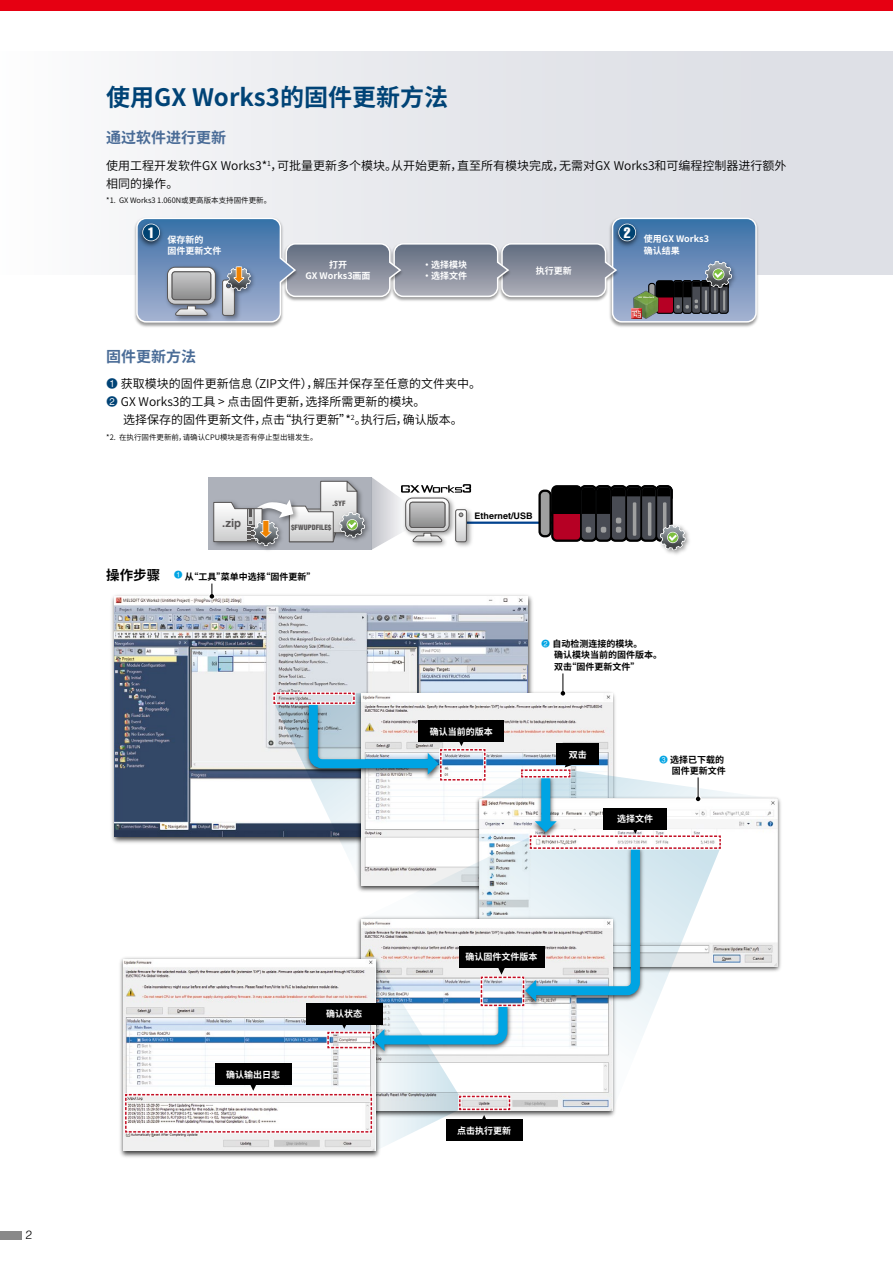
<style>
.page{position:relative;width:893px;height:1263px;background:#fff}
.page>*{position:absolute;margin:0;border:0;box-sizing:border-box;transform-origin:0 0}
.t1{font:700 24px "Source Han Sans CN";color:#004376}
.t2{font:700 15px "Source Han Sans CN";color:#4a6c97}
.t3{font:14.85px "Helvetica LT Std Comp";color:#fff}
.t4{font:12px/18px "Source Han Sans CN";color:#000}
.t5{font:300 12px "Helvetica LT Std";color:#000}
.t6{font:700 11.4px "Helvetica LT Std";color:#595757}
.t7{font:700 9px/11.2px "Source Han Sans CN";color:#fff}
.t8{font:700 9px/11.2px "Source Han Sans CN";color:#000}
.t9{font:700 9px "Helvetica LT Std";color:#000}
.t10{font:7.5px "Source Han Sans CN";color:#000}
.t11{font:900 condensed 7.2px "Helvetica LT Std";color:#595757}
.t12{font:700 2.1px "Frutiger LT Std";color:#fff;scale:1.5 1}
.s1{font-family:"IP Number";color:#004376}
.s2{font-size:13.5px}
.s3{font-family:"IP Number";font-weight:400;color:#00a4e3}
</style>
<div class="page">
<div style="left:0;top:51px;width:893px;height:223px;background:linear-gradient(to right,#f9f9fa,#d8dbe2)"></div>
<hr style="left:462px;top:522px;width:91px;height:2px;background:#00428e">
<div style="left:208px;top:477px;width:164px;height:73px;background:#adb1ba"></div>
<img style="left:471px;top:513px;width:4px;height:30px">
<img style="left:366px;top:518px;width:3px;height:16px">
<svg style="left:213px;top:480px;width:153px;height:66px"></svg>
<div style="left:538px;top:490px;width:14px;height:47px;border:5px solid #000;border-radius:4px"></div>
<div style="left:541px;top:492px;width:8px;height:43px;background:#9fa0a0;border-radius:4px"></div>
<img style="left:666px;top:531px;width:24px;height:24px">
<svg style="left:549px;top:485px;width:137px;height:66px"></svg>
<svg style="left:372px;top:477px;width:99px;height:73px"></svg>
<img style="left:115px;top:596px;width:412px;height:241px">
<img style="left:120px;top:958px;width:260px;height:200px">
<svg style="left:210px;top:583px;width:4px;height:16px"></svg>
<img style="left:614px;top:216px;width:147px;height:111px">
<img style="left:132px;top:216px;width:147px;height:111px">
<svg style="left:135px;top:216px;width:620px;height:108px;background:#9daabc"></svg>
<svg style="left:124px;top:673px;width:653px;height:478px"></svg>
<div style="left:419px;top:721px;width:85px;height:21px;background:#000"></div>
<div style="left:603px;top:808px;width:64px;height:21px;background:#000"></div>
<div style="left:459px;top:946px;width:85px;height:21px;background:#000"></div>
<div style="left:215px;top:1063px;width:77px;height:22px;background:#000"></div>
<div style="left:557px;top:743px;width:42px;height:22px;background:#000"></div>
<div style="left:446px;top:1119px;width:76px;height:22px;background:#000"></div>
<div style="left:306px;top:1003px;width:77px;height:22px;background:#000"></div>
<div style="left:0;top:1231px;width:21px;height:8px;background:#898989"></div>
<div style="left:0;top:0;width:893px;height:10px;background:#e60012"></div>
<p class="t5" style="left:26px;top:1227px;width:8px">2</p>
<h1 class="t1" style="left:106px;top:84px;width:343px">使用GX Works3的固件更新方法</h1>
<p class="t2" style="left:106px;top:129px;width:121px">通过软件进行更新</p>
<p class="t4" style="left:106px;top:157px;width:682px">使用工程开发软件GX Works3*<sup>1</sup>，可批量更新多个模块。从开始更新，直至所有模块完成，无需对GX Works3和可编程控制器进行额外相同的操作。</p>
<p class="t10" style="left:106px;top:196px;width:166px">*1. GX Works3 1.060N或更高版本支持固件更新。</p>
<p class="t3" style="left:148px;top:223px;width:8px">1</p>
<p class="t3" style="left:624px;top:223px;width:8px">2</p>
<p class="t7" style="left:168px;top:234px;width:55px">保存新的<br>固件更新文件</p>
<p class="t7" style="left:305px;top:259px;width:67px;text-align:center">打开<br>GX Works3画面</p>
<p class="t7" style="left:422px;top:259px;width:46px">• 选择模块</p>
<p class="t7" style="left:422px;top:270px;width:46px">• 选择文件</p>
<p class="t7" style="left:536px;top:265px;width:37px">执行更新</p>
<p class="t7" style="left:644px;top:234px;width:67px">使用GX Works3确认结果</p>
<p class="t2" style="left:106px;top:348px;width:91px">固件更新方法</p>
<p class="t4" style="left:106px;top:375px;width:376px"><span class="s1">①</span> 获取模块的固件更新信息（ZIP文件），解压并保存至任意的文件夹中。</p>
<p class="t4" style="left:106px;top:393px;width:321px"><span class="s1">②</span> GX Works3的工具 &gt; 点击固件更新，选择所需更新的模块。</p>
<p class="t4" style="left:123px;top:411px;width:341px">选择保存的固件更新文件，点击“执行更新”*<sup>2</sup>。执行后，确认版本。</p>
<p class="t10" style="left:106px;top:433px;width:213px">*2. 在执行固件更新前，请确认CPU模块是否有停止型出错发生。</p>
<p class="t12" style="left:638px;top:296px;width:12px">GX Works3</p>
<p class="t6" style="left:222px;top:516px;width:20px">.zip</p>
<p class="t11" style="left:332px;top:499px;width:15px">.SYF</p>
<p class="t11" style="left:291px;top:523px;width:42px">$FWUPDFILE$</p>
<p class="t8" style="left:106px;top:571px;width:211px"><span class="s2">操作步骤</span> <sup>①</sup> 从“工具”菜单中选择“固件更新”</p>
<p class="t9" style="left:474px;top:510px;width:60px">Ethernet/USB</p>
<p class="t7" style="left:430px;top:726px;width:64px">确认当前的版本</p>
<p class="t8" style="left:554px;top:638px;width:110px;text-indent:-13px"><span class="s3">②</span> 自动检测连接的模块。<br>确认模块当前的固件版本。双击“固件更新文件”</p>
<p class="t7" style="left:569px;top:749px;width:19px">双击</p>
<p class="t8" style="left:659px;top:754px;width:68px;text-align:right"><span class="s3">③</span> 选择已下载的固件更新文件</p>
<p class="t7" style="left:617px;top:813px;width:37px">选择文件</p>
<p class="t7" style="left:226px;top:1069px;width:55px">确认输出日志</p>
<p class="t7" style="left:326px;top:1009px;width:37px">确认状态</p>
<p class="t7" style="left:465px;top:951px;width:73px">确认固件文件版本</p>
<p class="t7" style="left:457px;top:1125px;width:55px">点击执行更新</p>
</div>
